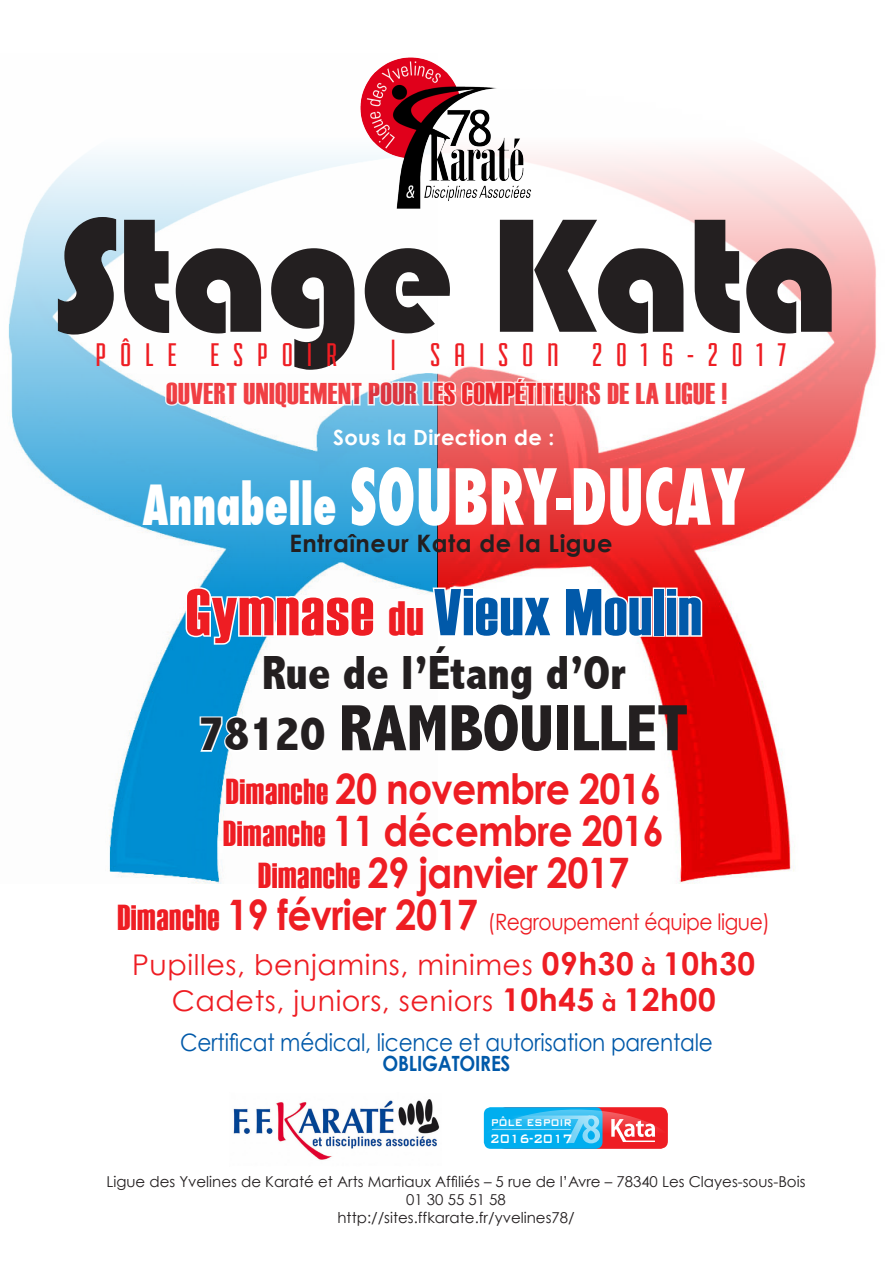
<style>
.page{position:relative;width:893px;height:1263px;background:#fff}
.page>*{position:absolute;margin:0;border:0;box-sizing:border-box;transform-origin:0 0}
.t1{font:168px "Bauhaus 93";letter-spacing:-.02em;color:#231f20}
.t2{font:800 condensed 75px "Futura";color:#fff;scale:.8 1}
.t3{font:66px "Haettenschweiler";letter-spacing:.02em;color:#0159a9}
.t4{font:800 condensed 66px "Abadi";color:#231f20}
.t5{font:800 condensed 48px "Abadi";color:#231f20}
.t6{font:700 42px "Century Gothic";letter-spacing:-.02em;color:#ee1d23;scale:.9 1}
.t7{font:34.5px "Fairview";letter-spacing:.4em;color:#ee1d23}
.t8{font:30px "Haettenschweiler";letter-spacing:.02em;color:#ee1d23}
.t9{font:28.5px "Century Gothic";letter-spacing:.02em;color:#ee1d23}
.t10{font:24px "Century Gothic";letter-spacing:-.01em;color:#0159a9;scale:.9 1}
.t11{font:700 24px "Century Gothic";letter-spacing:.02em;color:#231f20}
.t12{font:22.5px "Century Gothic";letter-spacing:-.02em;color:#ee1d23;scale:.9 1}
.t13{font:700 21px "Century Gothic";letter-spacing:.02em;color:#fff}
.t14{font:700 21px "Century Gothic";letter-spacing:-.01em;color:#0159a9;scale:.9 1}
.t15{font:500 16.35px "Bank Gothic";letter-spacing:-.035em;color:#fff;scale:.82 1}
.t16{font:15px "Century Gothic";color:#231f20}
.t17{font:500 13.05px "Bank Gothic";letter-spacing:-.02em;color:#fff;scale:.82 1}
.s1{font-size:54px}
.s2{color:#ee1d23}
.s3{font-size:48px;color:#ee1d23}
.s4{font-size:49.5px}
.s5{font-family:"Haettenschweiler";font-weight:400;font-size:36px}
.s6{font-family:"Haettenschweiler";font-size:36px}
.s7{font-weight:700;font-size:42px}
.s8{font-weight:700;font-size:31.5px}
.s9{font-weight:700;font-size:22.5px}
</style>
<div class="page">
<img style="left:8px;top:154px;width:869px;height:730px">
<img style="left:322px;top:57px;width:252px;height:207px">
<svg style="left:184px;top:585px;width:192px;height:61px"></svg>
<svg style="left:385px;top:586px;width:169px;height:62px"></svg>
<svg style="left:563px;top:579px;width:91px;height:60px"></svg>
<div style="left:653px;top:587px;width:12px;height:50px;border:3px solid #fff"></div>
<svg style="left:664px;top:586px;width:40px;height:52px"></svg>
<svg style="left:198px;top:714px;width:129px;height:40px"></svg>
<svg style="left:163px;top:369px;width:555px;height:46px"></svg>
<img style="left:233px;top:1099px;width:207px;height:61px">
<div style="left:498px;top:1107px;width:170px;height:42px;background:#ee1d23;border-radius:8px"></div>
<div style="left:484px;top:1107px;width:118px;height:42px;background:#00aeef;border-radius:7px"></div>
<svg style="left:472px;top:1109px;width:208px;height:94px"></svg>
<svg style="left:611px;top:1119px;width:44px;height:23px"></svg>
<svg style="left:492px;top:1115px;width:108px;height:28px"></svg>
<hr style="left:492px;top:1129px;width:79px;height:1px;background:#fff">
<p class="t1" style="left:52px;top:181px;width:790px">Stage Kata</p>
<p class="t7" style="left:96px;top:337px;width:243px">PÔLE ESPOIR</p>
<p class="t7" style="left:390px;top:337px;width:398px">| SAISON 2016-2017</p>
<h3 class="t8" style="left:166px;top:376px;width:562px">OUVERT UNIQUEMENT POUR LES COMPÉTITEURS DE LA LIGUE !</h3>
<p class="t13" style="left:333px;top:424px;width:223px">Sous la Direction de :</p>
<p class="t2" style="left:142px;top:446px;width:755px"><span class="s1">Annabelle</span> SOUBRY-DUCAY</p>
<p class="t11" style="left:289px;top:528px;width:325px">Entraîneur Kata de la Ligue</p>
<p class="t3" style="left:186px;top:574px;width:517px"><span class="s2">Gymnase</span> <span class="s3">du</span> Vieux Moulin</p>
<p class="t5" style="left:262px;top:645px;width:365px">Rue de l’Étang d’Or</p>
<p class="t4" style="left:199px;top:690px;width:491px"><span class="s4">78120</span> RAMBOUILLET</p>
<p class="t6" style="left:226px;top:762px;width:485px"><span class="s5">Dimanche</span> 20 novembre 2016</p>
<p class="t6" style="left:223px;top:804px;width:491px"><span class="s5">Dimanche</span> 11 décembre 2016</p>
<p class="t6" style="left:258px;top:846px;width:414px"><span class="s5">Dimanche</span> 29 janvier 2017</p>
<p class="t12" style="left:117px;top:908px;width:727px"><span class="s6">Dimanche</span> <span class="s7">19 février 2017</span> (Regroupement équipe ligue)</p>
<p class="t9" style="left:132px;top:947px;width:625px">Pupilles, benjamins, minimes <span class="s8">09h30</span> <span class="s9">à</span> <span class="s8">10h30</span></p>
<p class="t9" style="left:172px;top:983px;width:545px">Cadets, juniors, seniors <span class="s8">10h45</span> <span class="s9">à</span> <span class="s8">12h00</span></p>
<p class="t10" style="left:180px;top:1028px;width:593px">Certificat médical, licence et autorisation parentale</p>
<p class="t14" style="left:382px;top:1050px;width:144px">OBLIGATOIRES</p>
<p class="t17" style="left:491px;top:1113px;width:101px">PÔLE ESPOIR</p>
<p class="t15" style="left:490px;top:1126px;width:103px">2016-2017</p>
<p class="t16" style="left:106px;top:1172px;width:701px">Ligue des Yvelines de Karaté et Arts Martiaux Affiliés – 5 rue de l’Avre – 78340 Les Clayes-sous-Bois</p>
<p class="t16" style="left:406px;top:1190px;width:101px">01 30 55 51 58</p>
<p class="t16" style="left:337px;top:1208px;width:239px">http://sites.ffkarate.fr/yvelines78/</p>
</div>
